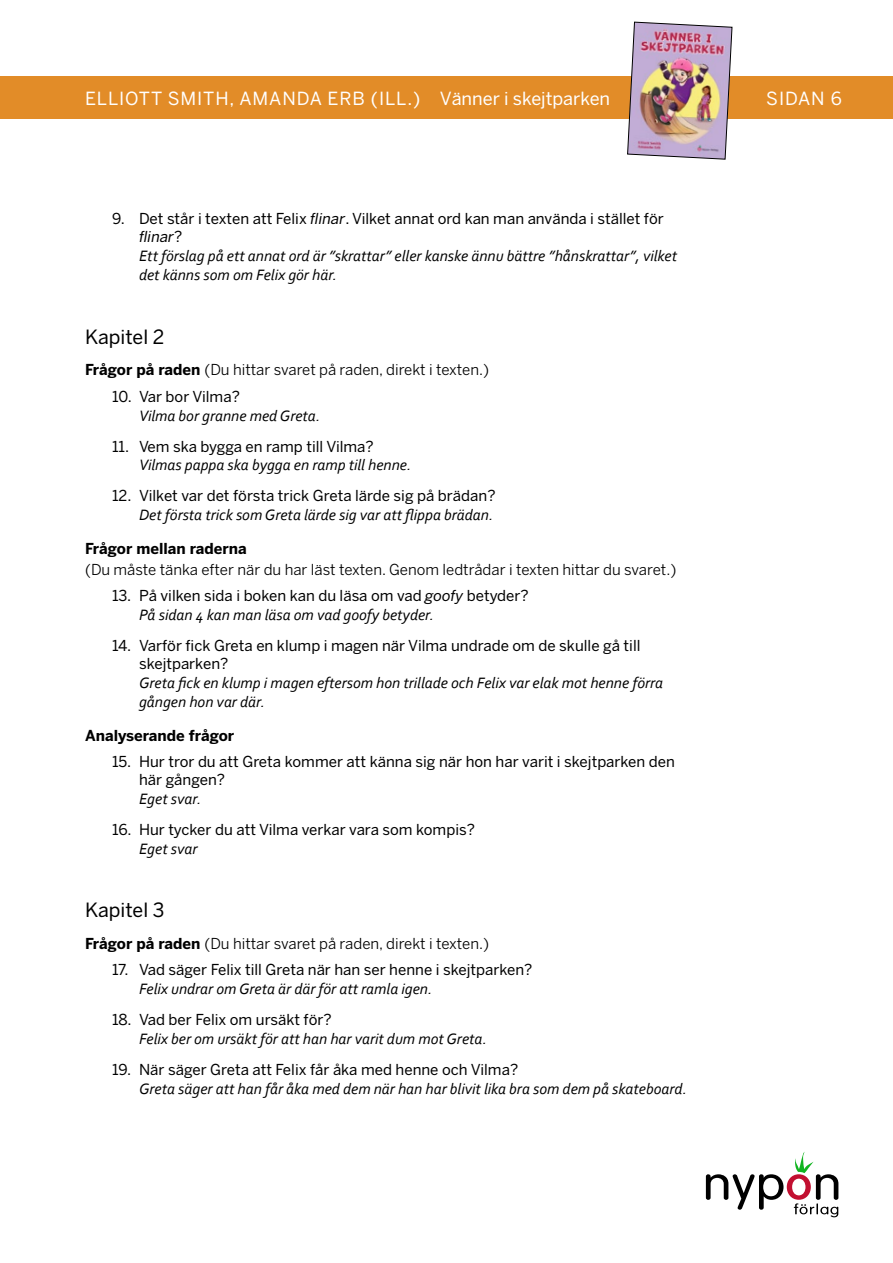
<style>
.page{position:relative;width:893px;height:1263px;background:#fff}
.page>*{position:absolute;margin:0;border:0;box-sizing:border-box;transform-origin:0 0}
.t1{font:19.5px "Benton Sans";color:#000}
.t2{font:18px "Benton Sans";letter-spacing:.03em;color:#fff}
.t3{font:18px "Benton Sans";letter-spacing:.05em;color:#fff}
.t4{font:italic 15.75px/18.9px "Corbel";color:#000}
.t5{font:15px/18px "Benton Sans";color:#000}
.t6{font:15px "Benton Sans";color:#000}
.t7{font:700 15px "Benton Sans";color:#000}
.s1{font-style:italic}
.s2{font-weight:700}
</style>
<div class="page">
<svg style="left:706px;top:1152px;width:132px;height:65px"></svg>
<div style="left:0;top:77px;width:893px;height:42px;background:#e28c28"></div>
<img style="left:627px;top:21px;width:106px;height:139px">
<p class="t2" style="left:85px;top:88px;width:527px">ELLIOTT SMITH, AMANDA ERB (ILL.) Vänner i skejtparken</p>
<p class="t3" style="left:766px;top:88px;width:77px">SIDAN 6</p>
<p class="t5" style="left:139px;top:210px;width:526px;text-indent:-27px">9. Det står i texten att Felix <span class="s1">flinar</span>. Vilket annat ord kan man använda i stället för <span class="s1">flinar</span>?</p>
<p class="t4" style="left:139px;top:246px;width:540px">Ett förslag på ett annat ord är ”skrattar” eller kanske ännu bättre ”hånskrattar”, vilket det känns som om Felix gör här.</p>
<h1 class="t1" style="left:85px;top:325px;width:81px">Kapitel 2</h1>
<p class="t6" style="left:85px;top:361px;width:406px"><span class="s2">Frågor på raden</span> (Du hittar svaret på raden, direkt i texten.)</p>
<p class="t5" style="left:112px;top:388px;width:129px">10. Var bor Vilma?</p>
<p class="t4" style="left:139px;top:406px;width:183px">Vilma bor granne med Greta.</p>
<p class="t5" style="left:112px;top:437px;width:263px">11. Vem ska bygga en ramp till Vilma?</p>
<p class="t4" style="left:139px;top:455px;width:274px">Vilmas pappa ska bygga en ramp till henne.</p>
<p class="t5" style="left:112px;top:487px;width:385px">12. Vilket var det första trick Greta lärde sig på brädan?</p>
<p class="t4" style="left:139px;top:505px;width:356px">Det första trick som Greta lärde sig var att flippa brädan.</p>
<p class="t7" style="left:85px;top:540px;width:163px">Frågor mellan raderna</p>
<p class="t6" style="left:85px;top:560px;width:593px">(Du måste tänka efter när du har läst texten. Genom ledtrådar i texten hittar du svaret.)</p>
<p class="t5" style="left:112px;top:587px;width:418px">13. På vilken sida i boken kan du läsa om vad <span class="s1">goofy</span> betyder?</p>
<p class="t4" style="left:139px;top:605px;width:297px">På sidan 4 kan man läsa om vad goofy betyder.</p>
<p class="t5" style="left:139px;top:637px;width:503px;text-indent:-27px">14. Varför fick Greta en klump i magen när Vilma undrade om de skulle gå till skejtparken?</p>
<p class="t4" style="left:139px;top:673px;width:525px">Greta fick en klump i magen eftersom hon trillade och Felix var elak mot henne förra gången hon var där.</p>
<p class="t7" style="left:85px;top:726px;width:151px">Analyserande frågor</p>
<p class="t5" style="left:139px;top:753px;width:537px;text-indent:-27px">15. Hur tror du att Greta kommer att känna sig när hon har varit i skejtparken den här gången?</p>
<p class="t4" style="left:139px;top:789px;width:64px">Eget svar.</p>
<p class="t5" style="left:112px;top:821px;width:364px">16. Hur tycker du att Vilma verkar vara som kompis?</p>
<p class="t4" style="left:139px;top:839px;width:60px">Eget svar</p>
<h1 class="t1" style="left:85px;top:899px;width:81px">Kapitel 3</h1>
<p class="t6" style="left:85px;top:934px;width:406px"><span class="s2">Frågor på raden</span> (Du hittar svaret på raden, direkt i texten.)</p>
<p class="t5" style="left:112px;top:961px;width:422px">17. Vad säger Felix till Greta när han ser henne i skejtparken?</p>
<p class="t4" style="left:139px;top:979px;width:295px">Felix undrar om Greta är där för att ramla igen.</p>
<p class="t5" style="left:112px;top:1011px;width:221px">18. Vad ber Felix om ursäkt för?</p>
<p class="t4" style="left:139px;top:1029px;width:349px">Felix ber om ursäkt för att han har varit dum mot Greta.</p>
<p class="t5" style="left:112px;top:1060px;width:408px">19. När säger Greta att Felix får åka med henne och Vilma?</p>
<p class="t4" style="left:139px;top:1078px;width:549px">Greta säger att han får åka med dem när han har blivit lika bra som dem på skateboard.</p>
</div>
